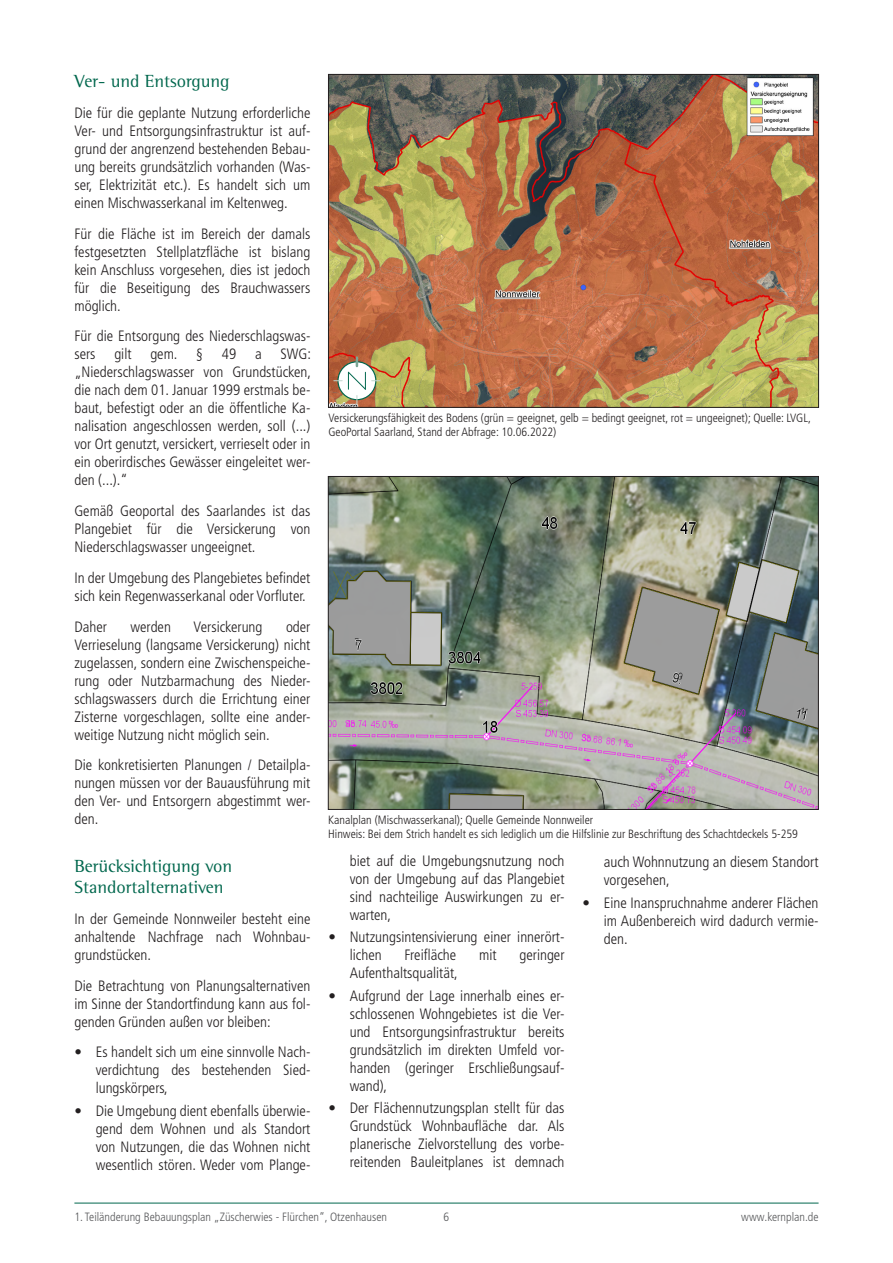
<style>
.page{position:relative;width:893px;height:1263px;background:#fff}
.page>*{position:absolute;margin:0;border:0;box-sizing:border-box;transform-origin:0 0}
.Subline_1{font:18px/21.6px "Rotis Semi Serif Std";color:#01674d}
.Bodytext{font:300 condensed 15px/18px "Frutiger LT Pro";color:#231f20;text-align:justify}
.Bildunterschrift{font:300 condensed 12px/14.4px "Frutiger LT Pro";color:#231f20}
.t1{font:300 condensed 12px "Frutiger LT Pro";color:#57585a}
.t2{font:10.65px/15.6px "Helvetica";color:#000;scale:.91 1}
.s1{font-weight:700}
</style>
<div class="page">
<hr style="left:74px;top:1203px;width:745px;height:1px;background:#01674d">
<img style="left:330px;top:76px;width:487px;height:330px">
<div style="left:328px;top:74px;width:491px;height:334px;border:1px solid #231f20"></div>
<img style="left:330px;top:478px;width:487px;height:330px">
<div style="left:328px;top:476px;width:491px;height:334px;border:1px solid #231f20"></div>
<svg style="left:334px;top:358px;width:46px;height:46px"></svg>
<p class="Subline_1" style="left:74px;top:70px;width:157px">Ver- und Entsorgung</p>
<p class="Bodytext" style="left:74px;top:104px;width:238px">Die für die geplante Nutzung erforderliche Ver- und Entsorgungsinfrastruktur ist auf&shy;grund der angrenzend bestehenden Bebau&shy;ung bereits grundsätzlich vorhanden (Was&shy;ser, Elektrizität etc.). Es handelt sich um einen Mischwasserkanal im Keltenweg.</p>
<p class="Bodytext" style="left:74px;top:225px;width:238px">Für die Fläche ist im Bereich der damals festgesetzten Stellplatzfläche ist bislang kein Anschluss vorgesehen, dies ist jedoch für die Beseitigung des Brauchwassers möglich.</p>
<p class="Bodytext" style="left:74px;top:327px;width:238px">Für die Entsorgung des Niederschlagswas&shy;sers</p>
<p class="Bodytext" style="left:114px;top:345px;width:19px">gilt</p>
<p class="Bodytext" style="left:150px;top:345px;width:54px">gem. §</p>
<p class="Bodytext" style="left:222px;top:345px;width:16px">49</p>
<p class="Bodytext" style="left:255px;top:345px;width:8px">a</p>
<p class="Bodytext" style="left:74px;top:345px;width:238px;text-indent:206px">SWG: „Niederschlagswasser von Grundstücken, die nach dem 01. Januar 1999 erstmals be&shy;baut, befestigt oder an die öffentliche Ka&shy;nalisation angeschlossen werden, soll (...) vor Ort genutzt, versickert, verrieselt oder in ein oberirdisches Gewässer eingeleitet wer&shy;den (...).“</p>
<p class="Bodytext" style="left:74px;top:502px;width:238px">Gemäß Geoportal des Saarlandes ist das Plangebiet für die Versickerung von Niederschlagswasser ungeeignet.</p>
<p class="Bodytext" style="left:74px;top:569px;width:238px">In der Umgebung des Plangebietes befindet sich kein Regenwasserkanal oder Vorfluter.</p>
<p class="Bodytext" style="left:74px;top:618px;width:34px">Daher</p>
<p class="Bodytext" style="left:130px;top:618px;width:42px">werden</p>
<p class="Bodytext" style="left:194px;top:618px;width:70px">Versickerung</p>
<p class="Bodytext" style="left:74px;top:618px;width:238px;text-indent:212px">oder Verrieselung (langsame Versickerung) nicht zugelassen, sondern eine Zwischenspeiche&shy;rung oder Nutzbarmachung des Nieder&shy;schlagswassers durch die Errichtung einer Zisterne vorgeschlagen, sollte eine ander&shy;weitige Nutzung nicht möglich sein.</p>
<p class="Bodytext" style="left:74px;top:756px;width:238px">Die konkretisierten Planungen / Detailpla&shy;nungen müssen vor der Bauausführung mit den Ver- und Entsorgern abgestimmt wer&shy;den.</p>
<p class="Subline_1" style="left:74px;top:855px;width:159px">Berücksichtigung von<br>Standortalternativen</p>
<p class="Bodytext" style="left:74px;top:910px;width:238px">In der Gemeinde Nonnweiler besteht eine anhaltende Nachfrage nach Wohnbau&shy;grundstücken.</p>
<p class="Bodytext" style="left:74px;top:977px;width:238px">Die Betrachtung von Planungsalternativen im Sinne der Standortfindung kann aus fol&shy;genden Gründen außen vor bleiben:</p>
<p class="Bodytext" style="left:96px;top:1043px;width:216px;text-indent:-21px">• Es handelt sich um eine sinnvolle Nach&shy;verdichtung des bestehenden Sied&shy;lungskörpers,</p>
<p class="Bodytext" style="left:96px;top:1102px;width:216px;text-indent:-21px">• Die Umgebung dient ebenfalls überwie&shy;gend dem Wohnen und als Standort von Nutzungen, die das Wohnen nicht wesentlich stören. Weder vom Plange-</p>
<p class="Bildunterschrift" style="left:328px;top:410px;width:484px">Versickerungsfähigkeit des Bodens (grün = geeignet, gelb = bedingt geeignet, rot = ungeeignet); Quelle: LVGL,<br>GeoPortal Saarland, Stand der Abfrage: 10.06.2022)</p>
<p class="Bildunterschrift" style="left:328px;top:812px;width:266px">Kanalplan (Mischwasserkanal); Quelle Gemeinde Nonnweiler</p>
<p class="Bildunterschrift" style="left:328px;top:827px;width:471px">Hinweis: Bei dem Strich handelt es sich lediglich um die Hilfslinie zur Beschriftung des Schachtdeckels 5-259</p>
<p class="Bodytext" style="left:350px;top:852px;width:216px">biet auf die Umgebungsnutzung noch von der Umgebung auf das Plangebiet sind nachteilige Auswirkungen zu er&shy;warten,</p>
<p class="Bodytext" style="left:350px;top:928px;width:216px;text-indent:-21px">• Nutzungsintensivierung einer innerört&shy;lichen</p>
<p class="Bodytext" style="left:405px;top:946px;width:53px">Freifläche</p>
<p class="Bodytext" style="left:479px;top:946px;width:19px">mit</p>
<p class="Bodytext" style="left:519px;top:946px;width:47px">geringer</p>
<p class="Bodytext" style="left:350px;top:964px;width:110px">Aufenthaltsqualität,</p>
<p class="Bodytext" style="left:350px;top:986px;width:216px;text-indent:-21px">• Aufgrund der Lage innerhalb eines er&shy;schlossenen Wohngebietes ist die Ver&shy;und Entsorgungsinfrastruktur bereits grundsätzlich im direkten Umfeld vor&shy;handen (geringer Erschließungsauf&shy;wand),</p>
<p class="Bodytext" style="left:350px;top:1099px;width:216px;text-indent:-21px">• Der Flächennutzungsplan stellt für das Grundstück Wohnbaufläche dar. Als planerische Zielvorstellung des vorbe&shy;reitenden Bauleitplanes ist demnach</p>
<p class="Bodytext" style="left:604px;top:853px;width:216px">auch Wohnnutzung an diesem Standort vorgesehen,</p>
<p class="Bodytext" style="left:604px;top:894px;width:216px;text-indent:-21px">• Eine Inanspruchnahme anderer Flächen im Außenbereich wird dadurch vermie&shy;den.</p>
<p class="t2" style="left:682px;top:895px;width:114px"><span class="s1">Bearbeiter:</span> Verwaltung<br><span class="s1">Datum:</span> 15.06.2022</p>
<p class="t1" style="left:74px;top:1210px;width:314px">1. Teiländerung Bebauungsplan „Züscherwies - Flürchen“, Otzenhausen</p>
<p class="t1" style="left:444px;top:1210px;width:7px">6</p>
<p class="t1" style="left:741px;top:1210px;width:79px">www.kernplan.de</p>
</div>
